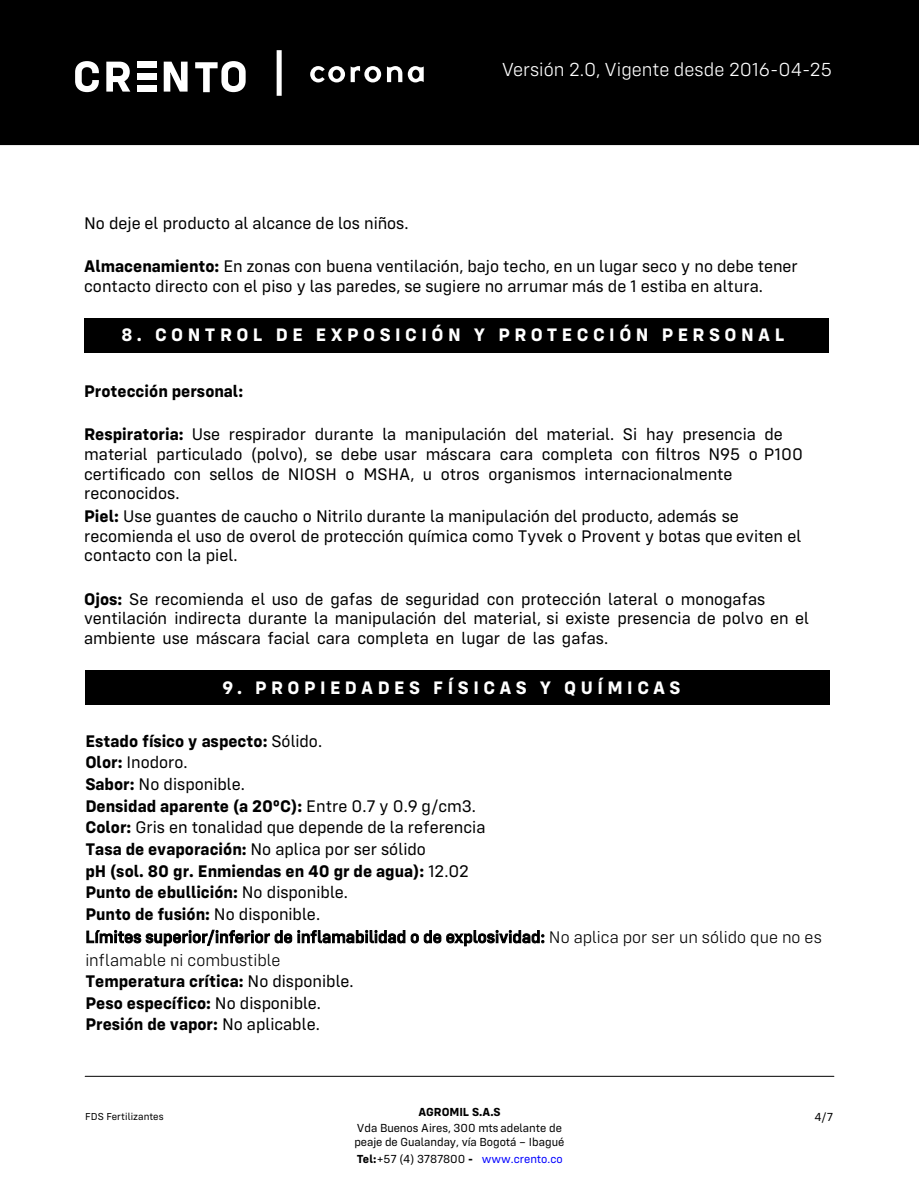
<style>
.page{position:relative;width:919px;height:1188px;background:#fff}
.page>*{position:absolute;margin:0;border:0;box-sizing:border-box;transform-origin:0 0}
.t1{font:300 19.5px "Config";color:#fff}
.t2{font:700 18.75px "Config";letter-spacing:.24em;color:#fff}
.t3{font:17.4px/19.5px "Config";color:#000}
.t4{font:700 17.4px/21.9px "Config";color:#000}
.t5{font:12px/14.5px "Config";letter-spacing:-.005em;color:#000}
.t6{font:700 12px "Config";letter-spacing:-.005em;color:#000}
.t7{font:10.5px "Config";letter-spacing:.005em;color:#000}
.s1{font-weight:700}
.s2{font-weight:400}
.s3{font-weight:500}
.s4{font-weight:300}
.s5{color:#00f}
</style>
<div class="page">
<div style="left:0;top:0;width:918px;height:146px;background:#000"></div>
<div style="left:84px;top:318px;width:744px;height:35px;background:#000"></div>
<div style="left:85px;top:670px;width:744px;height:35px;background:#000"></div>
<hr style="left:85px;top:1076px;width:749px;height:1px;background:#000">
<div style="left:277px;top:50px;width:5px;height:46px;background:#fff"></div>
<svg style="left:106px;top:62px;width:24px;height:30px"></svg>
<svg style="left:164px;top:62px;width:23px;height:30px"></svg>
<svg style="left:195px;top:61px;width:51px;height:31px"></svg>
<div style="left:137px;top:61px;width:19px;height:7px;background:#fff"></div>
<div style="left:137px;top:86px;width:19px;height:6px;background:#fff"></div>
<div style="left:137px;top:73px;width:19px;height:6px;background:#fff"></div>
<svg style="left:75px;top:61px;width:24px;height:31px"></svg>
<svg style="left:387px;top:66px;width:15px;height:16px"></svg>
<svg style="left:408px;top:66px;width:16px;height:16px"></svg>
<svg style="left:310px;top:66px;width:71px;height:16px"></svg>
<p class="t1" style="left:502px;top:61px;width:331px">Versión 2.0, Vigente desde 2016-04-25</p>
<p class="t3" style="left:84px;top:214px;width:326px">No deje el producto al alcance de los niños.</p>
<p class="t3" style="left:84px;top:258px;width:715px"><span class="s1">Almacenamiento:</span> En zonas con buena ventilación, bajo techo, en un lugar seco y no debe tener contacto directo con el piso y las paredes, se sugiere no arrumar más de 1 estiba en altura.</p>
<p class="t2" style="left:121px;top:327px;width:664px">8. CONTROL DE EXPOSICIÓN Y PROTECCIÓN PERSONAL</p>
<p class="t4" style="left:84px;top:382px;width:161px">Protección personal:</p>
<p class="t3" style="left:84px;top:426px;width:720px"><span class="s1">Respiratoria:</span> Use respirador durante la manipulación del material. Si hay presencia de material particulado (polvo), se debe usar máscara cara completa con filtros N95 o P100 certificado con sellos de NIOSH o MSHA, u otros organismos internacionalmente reconocidos.</p>
<p class="t3" style="left:84px;top:508px;width:719px"><span class="s1">Piel:</span> Use guantes de caucho o Nitrilo durante la manipulación del producto, además se recomienda el uso de overol de protección química como Tyvek o Provent y botas que eviten el contacto con la piel.</p>
<p class="t3" style="left:84px;top:590px;width:726px"><span class="s1">Ojos:</span> Se recomienda el uso de gafas de seguridad con protección lateral o monogafas ventilación indirecta durante la manipulación del material, si existe presencia de polvo en el ambiente use máscara facial cara completa en lugar de las gafas.</p>
<p class="t2" style="left:223px;top:680px;width:459px">9. PROPIEDADES FÍSICAS Y QUÍMICAS</p>
<p class="t4" style="left:85px;top:731px;width:738px">Estado físico y aspecto: <span class="s2">Sólido.<br></span>Olor: <span class="s2">Inodoro.<br></span>Sabor: <span class="s2">No disponible.<br></span>Densidad aparente (a 20ºC): <span class="s2">Entre 0.7 y 0.9 g/cm3.<br></span>Color: <span class="s2">Gris en tonalidad que depende de la referencia<br></span>Tasa de evaporación: <span class="s2">No aplica por ser sólido<br></span>pH (sol. 80 gr. Enmiendas en 40 gr de agua): <span class="s2">12.02<br></span>Punto de ebullición: <span class="s2">No disponible.<br></span>Punto de fusión: <span class="s2">No disponible.<br></span><span class="s3">Límites superior/inferior de inflamabilidad o de explosividad:</span> <span class="s4">No aplica por ser un sólido que no es inflamable ni combustible</span></p>
<p class="t4" style="left:85px;top:972px;width:270px">Temperatura crítica: <span class="s2">No disponible.<br></span>Peso específico: <span class="s2">No disponible.<br></span>Presión de vapor: <span class="s2">No aplicable.</span></p>
<p class="t7" style="left:85px;top:1112px;width:80px">FDS Fertilizantes</p>
<p class="t6" style="left:418px;top:1106px;width:84px">AGROMIL S.A.S</p>
<p class="t5" style="left:357px;top:1152px;width:207px"><span class="s1">Tel:</span>+57 (4) 3787800 <span class="s1">-</span> <span class="s5">www.crento.co</span></p>
<p class="t5" style="left:354px;top:1121px;width:211px">Vda Buenos Aires, 300 mts adelante de peaje de Gualanday, vía Bogotá – Ibagué</p>
<p class="t5" style="left:814px;top:1111px;width:20px">4/7</p>
</div>
